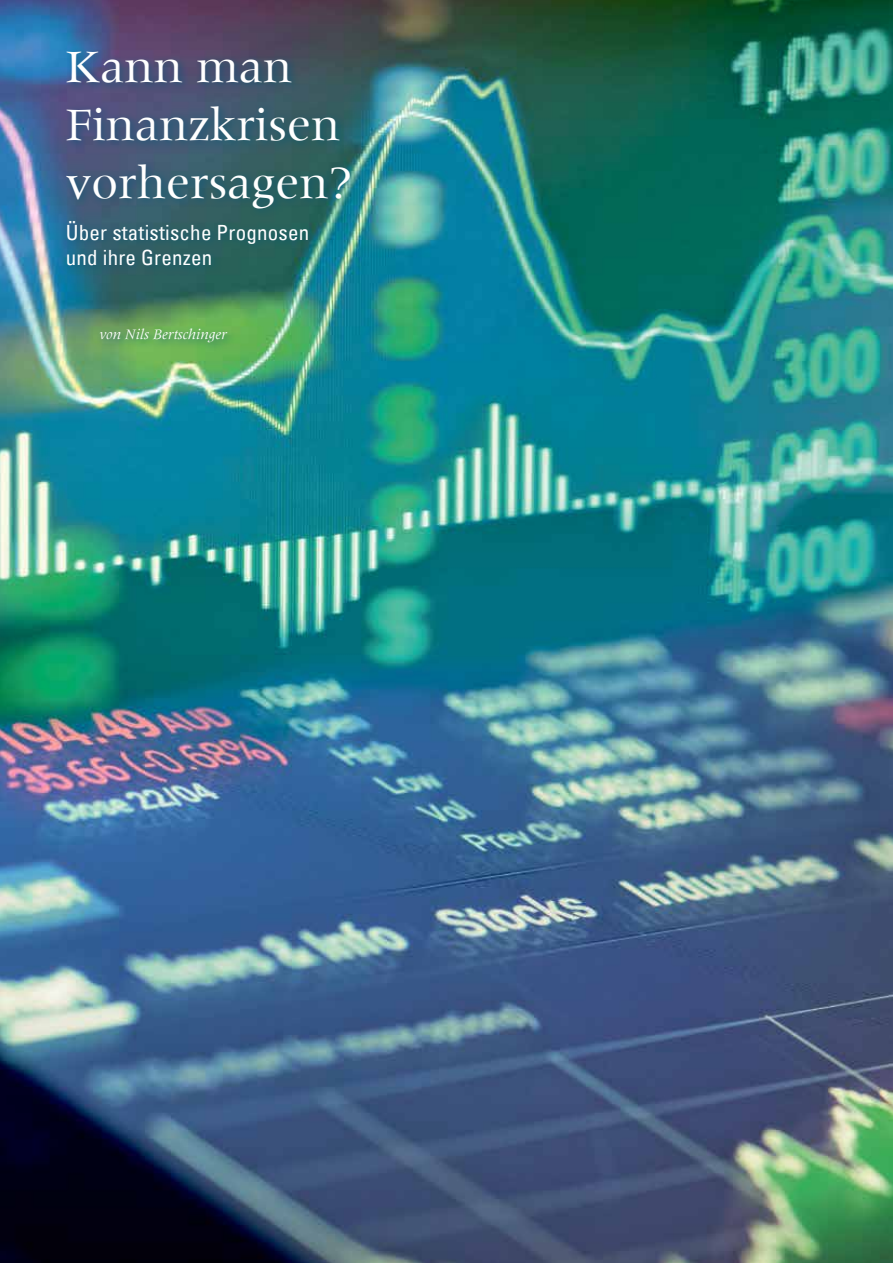
<style>
.page{position:relative;width:893px;height:1263px;background:#fff}
.page>*{position:absolute;margin:0;border:0;box-sizing:border-box;transform-origin:0 0}
.t1{font:48px/57.6px "Meridien";color:#fff}
.t2{font:condensed 21px/25.2px "Univers Com 57";letter-spacing:.01em;color:#fff}
.t3{font:italic 15px "Meridien Com";color:#fff}
</style>
<div class="page">
<img style="left:0;top:0;width:893px;height:1263px">
<div style="left:63px;top:47px;width:298px;height:306px;background:#005777;opacity:.75"></div>
<h1 class="t1" style="left:66px;top:38px;width:289px">Kann man<br>Finanzkrisen vorhersagen?</h1>
<p class="t2" style="left:66px;top:219px;width:245px">Über statistische Prognosen und ihre Grenzen</p>
<p class="t3" style="left:100px;top:325px;width:129px">von Nils Bertschinger</p>
</div>
